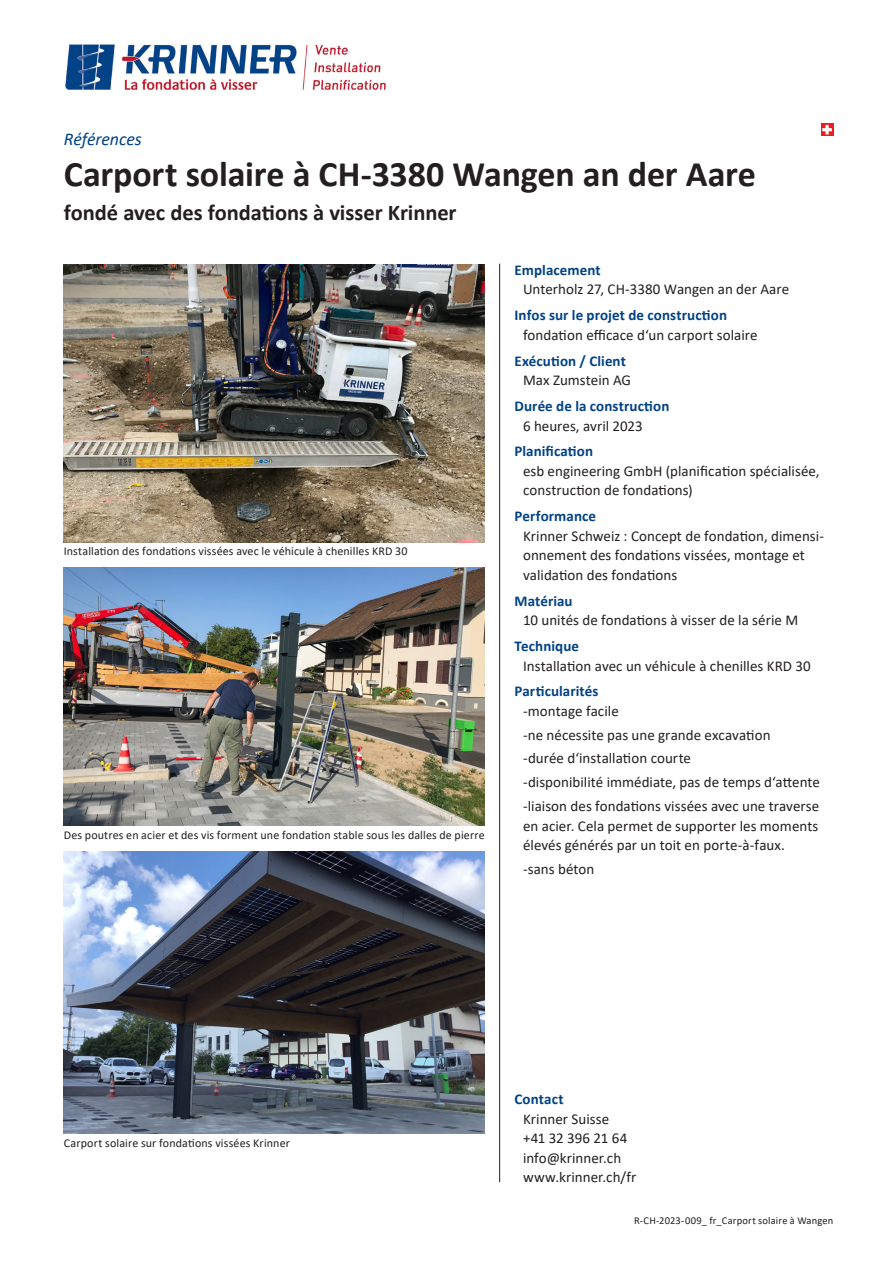
<style>
.page{position:relative;width:893px;height:1263px;background:#fff}
.page>*{position:absolute;margin:0;border:0;box-sizing:border-box;transform-origin:0 0}
.Haupttitel{font:700 36px "Calibri";letter-spacing:-.005em;color:#231f20}
.Sekundärtitel{font:700 22.5px "Calibri";letter-spacing:-.005em;color:#231f20}
.Dokumenttyp{font:italic 18px "Calibri";letter-spacing:-.01em;color:#014286}
.Fliesstext{font:15px/19.5px "Calibri";color:#231f20}
.Untertitel{font:700 15px "Calibri";letter-spacing:.005em;color:#014286}
.Bildlegende{font:12px "Calibri";letter-spacing:.01em;color:#231f20}
.Dokumentname{font:10.5px "Calibri";letter-spacing:.02em;color:#231f20}
</style>
<div class="page">
<hr style="left:499px;top:264px;width:1px;height:918px;background:#231f20">
<img style="left:64px;top:265px;width:421px;height:277px">
<img style="left:64px;top:568px;width:421px;height:258px">
<img style="left:64px;top:851px;width:421px;height:283px">
<img style="left:65px;top:44px;width:321px;height:46px">
<svg style="left:821px;top:123px;width:12px;height:13px"></svg>
<svg style="left:822px;top:125px;width:10px;height:9px"></svg>
<p class="Dokumenttyp" style="left:64px;top:127px;width:80px">Références</p>
<p class="Haupttitel" style="left:64px;top:149px;width:694px">Carport solaire à CH-3380 Wangen an der Aare</p>
<p class="Sekundärtitel" style="left:64px;top:196px;width:394px">fondé avec des fondations à visser Krinner</p>
<p class="Bildlegende" style="left:64px;top:543px;width:345px">Installation des fondations vissées avec le véhicule à chenilles KRD 30</p>
<p class="Bildlegende" style="left:64px;top:827px;width:422px">Des poutres en acier et des vis forment une fondation stable sous les dalles de pierre</p>
<p class="Untertitel" style="left:514px;top:259px;width:88px">Emplacement</p>
<p class="Fliesstext" style="left:523px;top:279px;width:268px">Unterholz 27, CH-3380 Wangen an der Aare</p>
<p class="Untertitel" style="left:514px;top:305px;width:214px">Infos sur le projet de construction</p>
<p class="Fliesstext" style="left:523px;top:325px;width:236px">fondation efficace d‘un carport solaire</p>
<p class="Untertitel" style="left:514px;top:350px;width:113px">Exécution / Client</p>
<p class="Fliesstext" style="left:523px;top:370px;width:110px">Max Zumstein AG</p>
<p class="Untertitel" style="left:514px;top:395px;width:156px">Durée de la construction</p>
<p class="Fliesstext" style="left:523px;top:415px;width:121px">6 heures, avril 2023</p>
<p class="Untertitel" style="left:514px;top:441px;width:80px">Planification</p>
<p class="Fliesstext" style="left:523px;top:461px;width:298px">esb engineering GmbH (planification spécialisée, construction de fondations)</p>
<p class="Untertitel" style="left:514px;top:506px;width:83px">Performance</p>
<p class="Fliesstext" style="left:523px;top:526px;width:302px">Krinner Schweiz : Concept de fondation, dimensi&shy;onnement des fondations vissées, montage et validation des fondations</p>
<p class="Untertitel" style="left:514px;top:590px;width:60px">Matériau</p>
<p class="Fliesstext" style="left:523px;top:610px;width:277px">10 unités de fondations à visser de la série M</p>
<p class="Untertitel" style="left:514px;top:635px;width:66px">Technique</p>
<p class="Fliesstext" style="left:523px;top:655px;width:289px">Installation avec un véhicule à chenilles KRD 30</p>
<p class="Untertitel" style="left:514px;top:681px;width:85px">Particularités</p>
<p class="Fliesstext" style="left:523px;top:701px;width:97px">-montage facile</p>
<p class="Fliesstext" style="left:523px;top:725px;width:249px">-ne nécessite pas une grande excavation</p>
<p class="Fliesstext" style="left:523px;top:748px;width:170px">-durée d‘installation courte</p>
<p class="Fliesstext" style="left:523px;top:772px;width:299px">-disponibilité immédiate, pas de temps d‘attente</p>
<p class="Fliesstext" style="left:523px;top:796px;width:298px;text-align:justify">-liaison des fondations vissées avec une traverse en acier. Cela permet de supporter les moments élevés générés par un toit en porte-à-faux.</p>
<p class="Fliesstext" style="left:523px;top:859px;width:73px">-sans béton</p>
<p class="Bildlegende" style="left:64px;top:1135px;width:228px">Carport solaire sur fondations vissées Krinner</p>
<p class="Untertitel" style="left:514px;top:1088px;width:51px">Contact</p>
<p class="Fliesstext" style="left:523px;top:1108px;width:115px">Krinner Suisse<br>+41 32 396 21 64 info@krinner.ch www.krinner.ch/fr</p>
<p class="Dokumentname" style="left:634px;top:1213px;width:201px">R-CH-2023-009_ fr_Carport solaire à Wangen</p>
</div>
